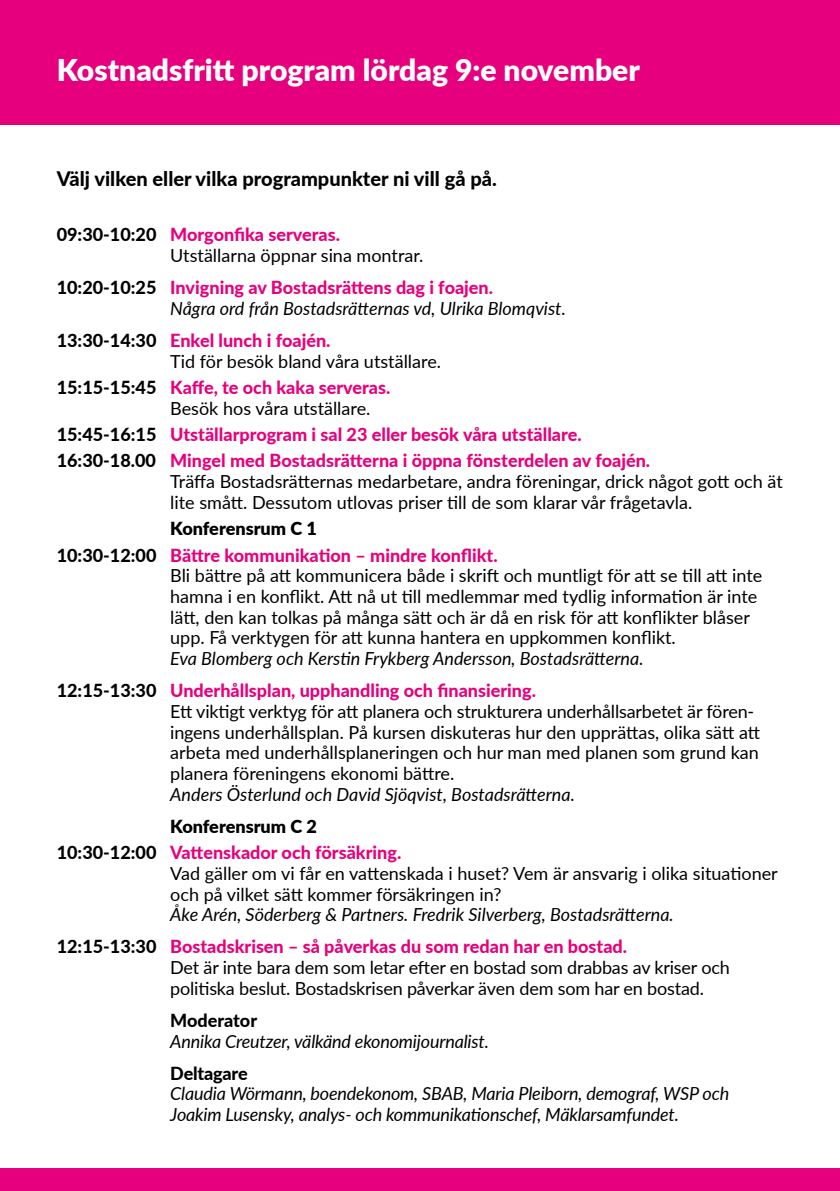
<style>
.page{position:relative;width:840px;height:1191px;background:#fff}
.page>*{position:absolute;margin:0;border:0;box-sizing:border-box;transform-origin:0 0}
.t1{font:900 30px "Lato";color:#fff}
.t2{font:800 20px "Lato";color:#000}
.t3{font:18px/20.6px "Lato";color:#000}
.t4{font:italic 18px/20.8px "Lato";letter-spacing:-.01em;color:#000}
.t5{font:800 18px/26.4px "Lato";color:#e6007d}
.t6{font:800 18px "Lato";letter-spacing:-.01em;color:#000}
.s1{font-weight:800}
.s2{font-weight:800;color:#e6007d}
.s3{font-weight:800;font-style:normal}
.s4{font-weight:800;font-style:normal;color:#e6007d}
.s5{color:#000}
.s6{font-weight:400;color:#000}
.s7{font-weight:900;color:#000}
</style>
<div class="page">
<div style="left:0;top:0;width:839px;height:125px;background:#e6007d"></div>
<div style="left:0;top:1168px;width:839px;height:23px;background:#e6007d"></div>
<h1 class="t1" style="left:57px;top:47px;width:584px">Kostnadsfritt program lördag 9:e november</h1>
<p class="t2" style="left:57px;top:164px;width:441px">Välj vilken eller vilka programpunkter ni vill gå på.</p>
<p class="t3" style="left:170px;top:224px;width:254px;text-indent:-113px"><span class="s1">09:30-10:20</span> <span class="s2">Morgonfika serveras.<br></span>Utställarna öppnar sina montrar.</p>
<p class="t4" style="left:170px;top:276px;width:397px;text-indent:-113px"><span class="s3">10:20-10:25</span> <span class="s4">Invigning av Bostadsrättens dag i foajen.<br></span>Några ord från Bostadsrätternas vd, Ulrika Blomqvist.</p>
<p class="t3" style="left:170px;top:329px;width:272px;text-indent:-113px"><span class="s1">13:30-14:30</span> <span class="s2">Enkel lunch i foajén.<br></span>Tid för besök bland våra utställare.</p>
<p class="t5" style="left:170px;top:376px;width:221px;line-height:20.8px;text-indent:-113px"><span class="s5">15:15-15:45</span> Kaffe, te och kaka serveras.<br><span class="s6">Besök hos våra utställare.</span></p>
<p class="t5" style="left:57px;top:420px;width:594px"><span class="s5">15:45-16:15</span> Utställarprogram i sal 23 eller besök våra utställare.<br><span class="s5">16:30-18.00</span> Mingel med Bostadsrätterna i öppna fönsterdelen av foajén.</p>
<p class="t3" style="left:170px;top:470px;width:613px">Träffa Bostadsrätternas medarbetare, andra föreningar, drick något gott och ät lite smått. Dessutom utlovas priser till de som klarar vår frågetavla.</p>
<p class="t5" style="left:57px;top:514px;width:442px;text-indent:113px"><span class="s7">Konferensrum C 1<br></span><span class="s5">10:30-12:00</span> Bättre kommunikation – mindre konflikt.</p>
<p class="t3" style="left:170px;top:564px;width:593px">Bli bättre på att kommunicera både i skrift och muntligt för att se till att inte hamna i en konflikt. Att nå ut till medlemmar med tydlig information är inte lätt, den kan tolkas på många sätt och är då en risk för att konflikter blåser upp. Få verktygen för att kunna hantera en uppkommen konflikt.</p>
<p class="t4" style="left:57px;top:642px;width:588px;line-height:32px;text-indent:113px">Eva Blomberg och Kerstin Frykberg Andersson, Bostadsrätterna.<br><span class="s3">12:15-13:30</span> <span class="s4">Underhållsplan, upphandling och finansiering.</span></p>
<p class="t3" style="left:170px;top:700px;width:591px">Ett viktigt verktyg för att planera och strukturera underhållsarbetet är fören&shy;ingens underhållsplan. På kursen diskuteras hur den upprättas, olika sätt att arbeta med underhållsplaneringen och hur man med planen som grund kan planera föreningens ekonomi bättre.</p>
<p class="t4" style="left:170px;top:783px;width:406px">Anders Österlund och David Sjöqvist, Bostadsrätterna.</p>
<p class="t5" style="left:57px;top:812px;width:346px;text-indent:113px"><span class="s7">Konferensrum C 2<br></span><span class="s5">10:30-12:00</span> Vattenskador och försäkring.</p>
<p class="t3" style="left:170px;top:862px;width:608px">Vad gäller om vi får en vattenskada i huset? Vem är ansvarig i olika situationer och på vilket sätt kommer försäkringen in?</p>
<p class="t4" style="left:57px;top:898px;width:618px;line-height:32px;text-indent:113px">Åke Arén, Söderberg &amp; Partners. Fredrik Silverberg, Bostadsrätterna.<br><span class="s3">12:15-13:30</span> <span class="s4">Bostadskrisen – så påverkas du som redan har en bostad.</span></p>
<p class="t3" style="left:170px;top:956px;width:560px">Det är inte bara dem som letar efter en bostad som drabbas av kriser och politiska beslut. Bostadskrisen påverkar även dem som har en bostad.</p>
<p class="t6" style="left:170px;top:1006px;width:88px">Moderator</p>
<p class="t4" style="left:170px;top:1029px;width:320px">Annika Creutzer, välkänd ekonomijournalist.</p>
<p class="t6" style="left:170px;top:1059px;width:79px">Deltagare</p>
<p class="t4" style="left:170px;top:1082px;width:560px">Claudia Wörmann, boendekonom, SBAB, Maria Pleiborn, demograf, WSP och<br>Joakim Lusensky, analys- och kommunikationschef, Mäklarsamfundet.</p>
</div>
